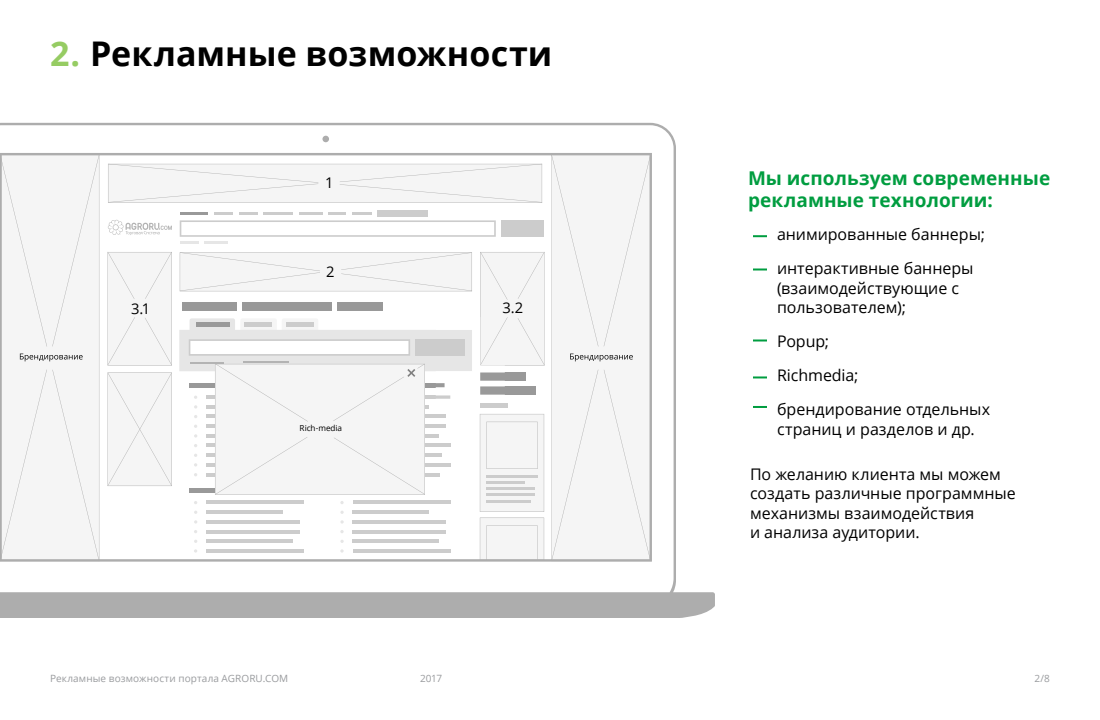
<style>
.page{position:relative;width:1100px;height:720px;background:#fff}
.page>*{position:absolute;margin:0;border:0;box-sizing:border-box;transform-origin:0 0}
.t1{font:700 34px "Open Sans";letter-spacing:.005em;color:#000}
.t2{font:700 19px/22.8px "Open Sans";letter-spacing:.005em;color:#009d40}
.t3{font:16px/19.2px "Open Sans";color:#000}
.t4{font:14.7px "Open Sans";color:#000}
.t5{font:10px "Open Sans";letter-spacing:.01em;color:#999b9e}
.t6{font:8.2px "Open Sans";color:#000}
.s1{color:#96cc63}
</style>
<div class="page">
<svg style="left:753px;top:235px;width:14px;height:2px"></svg>
<svg style="left:753px;top:268px;width:14px;height:2px"></svg>
<svg style="left:753px;top:340px;width:14px;height:2px"></svg>
<svg style="left:753px;top:376px;width:14px;height:2px"></svg>
<svg style="left:753px;top:406px;width:14px;height:2px"></svg>
<svg style="left:0;top:123px;width:715px;height:495px"></svg>
<div style="left:38px;top:346px;width:24px;height:24px;background:#f5f5f5;border-radius:50%"></div>
<div style="left:589px;top:346px;width:24px;height:24px;background:#f5f5f5;border-radius:50%"></div>
<svg style="left:480px;top:252px;width:65px;height:114px"></svg>
<svg style="left:108px;top:164px;width:434px;height:39px"></svg>
<svg style="left:570px;top:354px;width:63px;height:7px"></svg>
<svg style="left:20px;top:354px;width:63px;height:7px"></svg>
<img style="left:436px;top:317px;width:69px;height:83px">
<svg style="left:179px;top:318px;width:293px;height:177px"></svg>
<div style="left:318px;top:172px;width:22px;height:22px;background:#f5f5f5;border-radius:50%"></div>
<div style="left:320px;top:261px;width:21px;height:21px;background:#f5f5f5;border-radius:50%"></div>
<div style="left:129px;top:297px;width:22px;height:22px;background:#f5f5f5;border-radius:50%"></div>
<div style="left:503px;top:298px;width:21px;height:21px;background:#f5f5f5;border-radius:50%"></div>
<p class="t1" style="left:50px;top:30px;width:504px"><span class="s1">2.</span> Рекламные возможности</p>
<p class="t4" style="left:325px;top:173px;width:10px">1</p>
<p class="t4" style="left:326px;top:262px;width:10px">2</p>
<p class="t4" style="left:131px;top:298px;width:21px">3.1</p>
<p class="t4" style="left:503px;top:298px;width:22px">3.2</p>
<p class="t6" style="left:300px;top:422px;width:44px">Rich-media</p>
<p class="t2" style="left:748px;top:166px;width:304px">Мы используем современные рекламные технологии:</p>
<p class="t3" style="left:777px;top:224px;width:210px">анимированные баннеры;</p>
<p class="t3" style="left:777px;top:259px;width:198px">интерактивные баннеры (взаимодействующие с пользователем);</p>
<p class="t3" style="left:777px;top:331px;width:54px">Popup;</p>
<p class="t3" style="left:777px;top:365px;width:83px">Richmedia;</p>
<p class="t3" style="left:777px;top:400px;width:215px">брендирование отдельных страниц и разделов и др.</p>
<p class="t3" style="left:750px;top:464px;width:267px">По желанию клиента мы можем создать различные программные механизмы взаимодействия</p>
<p class="t3" style="left:750px;top:522px;width:171px">и анализа аудитории.</p>
<p class="t5" style="left:50px;top:671px;width:240px">Рекламные возможности портала AGRORU.COM</p>
<p class="t5" style="left:420px;top:671px;width:24px">2017</p>
<p class="t5" style="left:1034px;top:671px;width:17px">2/8</p>
</div>
